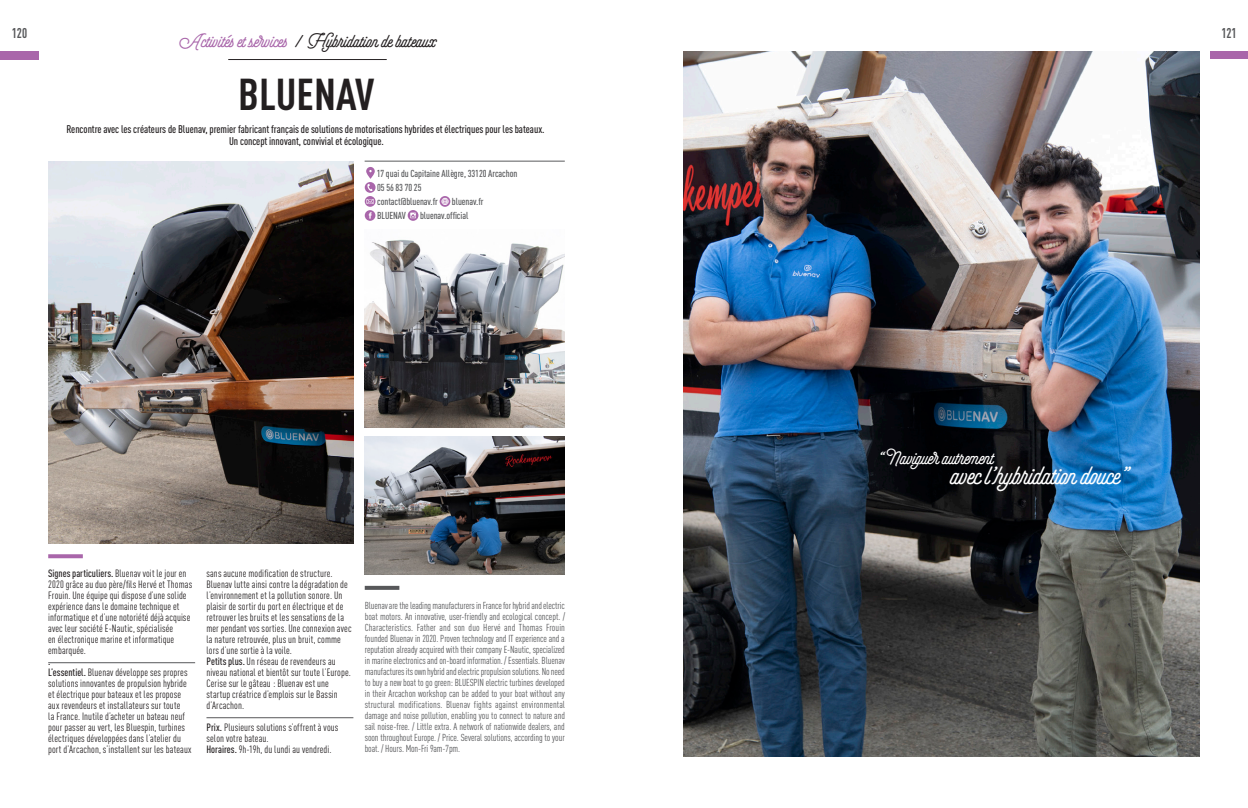
<style>
.page{position:relative;width:1248px;height:808px;background:#fff}
.page>*{position:absolute;margin:0;border:0;box-sizing:border-box;transform-origin:0 0}
.NOM{font:700 44px "DIN Cond";color:#231f20}
.Exergue_2020{font:900 29px "Selfie";color:#fff}
.Exergue_2020-2{font:900 21px "Selfie";color:#fff}
.Tétière{font:900 20px "Selfie";letter-spacing:.01em;color:#231f20}
.t1{font:700 14px "DIN Cond";color:#57585a;scale:.91 1}
.chapeau{font:500 11px "DIN Cond";letter-spacing:-.005em;color:#231f20}
.texte_courant{font:10.5px/11px "DIN Cond";letter-spacing:.01em;color:#231f20}
.filet_de_paragraphe{font:500 10.5px "DIN Cond";color:#231f20}
.texte_english{font:10px/11px "DIN Cond";letter-spacing:-.01em;color:#57585a;text-align:justify}
.coordonnées{font:500 10px "DIN Cond";letter-spacing:-.005em;color:#57585a}
.s1{color:#a966aa}
.s2{font-weight:500}
</style>
<div class="page">
<div style="left:1209px;top:51px;width:38px;height:8px;background:#a966aa"></div>
<div style="left:0;top:51px;width:38px;height:8px;background:#a966aa"></div>
<hr style="left:228px;top:59px;width:159px;height:1px;background:#231f20">
<svg style="left:365px;top:586px;width:34px;height:4px"></svg>
<svg style="left:48px;top:554px;width:35px;height:4px"></svg>
<hr style="left:364px;top:161px;width:200px;height:1px;background:#57585a">
<div style="left:365px;top:182px;width:10px;height:11px;background:#a966aa;border-radius:50%"></div>
<svg style="left:366px;top:167px;width:9px;height:24px"></svg>
<div style="left:365px;top:196px;width:10px;height:11px;background:#a966aa;border-radius:50%"></div>
<svg style="left:366px;top:199px;width:8px;height:5px"></svg>
<svg style="left:439px;top:196px;width:11px;height:11px"></svg>
<svg style="left:441px;top:198px;width:7px;height:7px"></svg>
<div style="left:365px;top:210px;width:10px;height:11px;background:#a966aa;border-radius:50%"></div>
<svg style="left:369px;top:212px;width:2px;height:7px"></svg>
<svg style="left:407px;top:210px;width:11px;height:11px"></svg>
<svg style="left:410px;top:213px;width:6px;height:5px"></svg>
<hr style="left:48px;top:662px;width:147px;height:1px;background:#57585a">
<hr style="left:206px;top:717px;width:147px;height:1px;background:#57585a">
<img style="left:683px;top:51px;width:516px;height:706px">
<img style="left:365px;top:437px;width:200px;height:137px">
<img style="left:365px;top:239px;width:200px;height:189px">
<img style="left:48px;top:161px;width:305px;height:383px">
<p class="t1" style="left:12px;top:24px;width:18px">120</p>
<p class="t1" style="left:1221px;top:24px;width:18px">121</p>
<p class="Tétière" style="left:179px;top:29px;width:259px"><span class="s1">Activités et services</span> / Hybridation de bateaux</p>
<p class="NOM" style="left:238px;top:67px;width:138px">BLUENAV</p>
<p class="chapeau" style="left:66px;top:122px;width:479px">Rencontre avec les créateurs de Bluenav, premier fabricant français de solutions de motorisations hybrides et électriques pour les bateaux.</p>
<p class="chapeau" style="left:229px;top:134px;width:156px">Un concept innovant, convivial et écologique.</p>
<p class="coordonnées" style="left:377px;top:168px;width:142px">17 quai du Capitaine Allègre, 33120 Arcachon</p>
<p class="coordonnées" style="left:377px;top:182px;width:46px">05 56 83 70 25</p>
<p class="coordonnées" style="left:377px;top:196px;width:62px">contact@bluenav.fr</p>
<p class="coordonnées" style="left:452px;top:196px;width:33px">bluenav.fr</p>
<p class="coordonnées" style="left:377px;top:210px;width:30px">BLUENAV</p>
<p class="coordonnées" style="left:420px;top:210px;width:50px">bluenav.official</p>
<p class="texte_courant" style="left:48px;top:568px;width:145px"><span class="s2">Signes particuliers.</span> Bluenav voit le jour en 2020 grâce au duo père/fils Hervé et Thomas Frouin. Une équipe qui dispose d’une solide expérience dans le domaine technique et informatique et d’une notoriété déjà acquise avec leur société E-Nautic, spécialisée<br>en électronique marine et informatique embarquée.</p>
<p class="filet_de_paragraphe" style="left:48px;top:655px;width:4px">.</p>
<p class="texte_courant" style="left:48px;top:667px;width:145px"><span class="s2">L’essentiel.</span> Bluenav développe ses propres solutions innovantes de propulsion hybride et électrique pour bateaux et les propose aux revendeurs et installateurs sur toute<br>la France. Inutile d’acheter un bateau neuf pour passer au vert, les Bluespin, turbines électriques développées dans l’atelier du port d’Arcachon, s’installent sur les bateaux</p>
<p class="texte_courant" style="left:206px;top:568px;width:147px">sans aucune modification de structure.<br>Bluenav lutte ainsi contre la dégradation de l’environnement et la pollution sonore. Un plaisir de sortir du port en électrique et de retrouver les bruits et les sensations de la mer pendant vos sorties. Une connexion avec la nature retrouvée, plus un bruit, comme lors d’une sortie à la voile.</p>
<p class="texte_courant" style="left:206px;top:656px;width:146px"><span class="s2">Petits plus.</span> Un réseau de revendeurs au niveau national et bientôt sur toute l’Europe.<br>Cerise sur le gâteau : Bluenav est une startup créatrice d’emplois sur le Bassin d’Arcachon.</p>
<p class="texte_courant" style="left:206px;top:722px;width:133px"><span class="s2">Prix.</span> Plusieurs solutions s’offrent à vous selon votre bateau.</p>
<p class="texte_courant" style="left:206px;top:744px;width:126px"><span class="s2">Horaires.</span> 9h-19h, du lundi au vendredi.</p>
<p class="texte_english" style="left:365px;top:600px;width:202px">Bluenav are the leading manufacturers in France for hybrid and electric boat motors. An innovative, user-friendly and ecological concept. / Characteristics. Father and son duo Hervé and Thomas Frouin founded Bluenav in 2020. Proven technology and IT experience and a reputation already acquired with their company E-Nautic, specialized in marine electronics and on-board information. / Essentials. Bluenav manufactures its own hybrid and electric propulsion solutions. No need to buy a new boat to go green: BLUESPIN electric turbines developed in their Arcachon workshop can be added to your boat without any structural modifications. Bluenav fights against environmental damage and noise pollution, enabling you to connect to nature and sail noise-free. / Little extra. A network of nationwide dealers, and soon throughout Europe. / Price. Several solutions, according to your boat. / Hours. Mon-Fri 9am-7pm.</p>
<p class="Exergue_2020-2" style="left:877px;top:445px;width:117px">“ Naviguer autrement</p>
<p class="Exergue_2020" style="left:950px;top:457px;width:179px">avec l’hybridation douce”</p>
</div>
